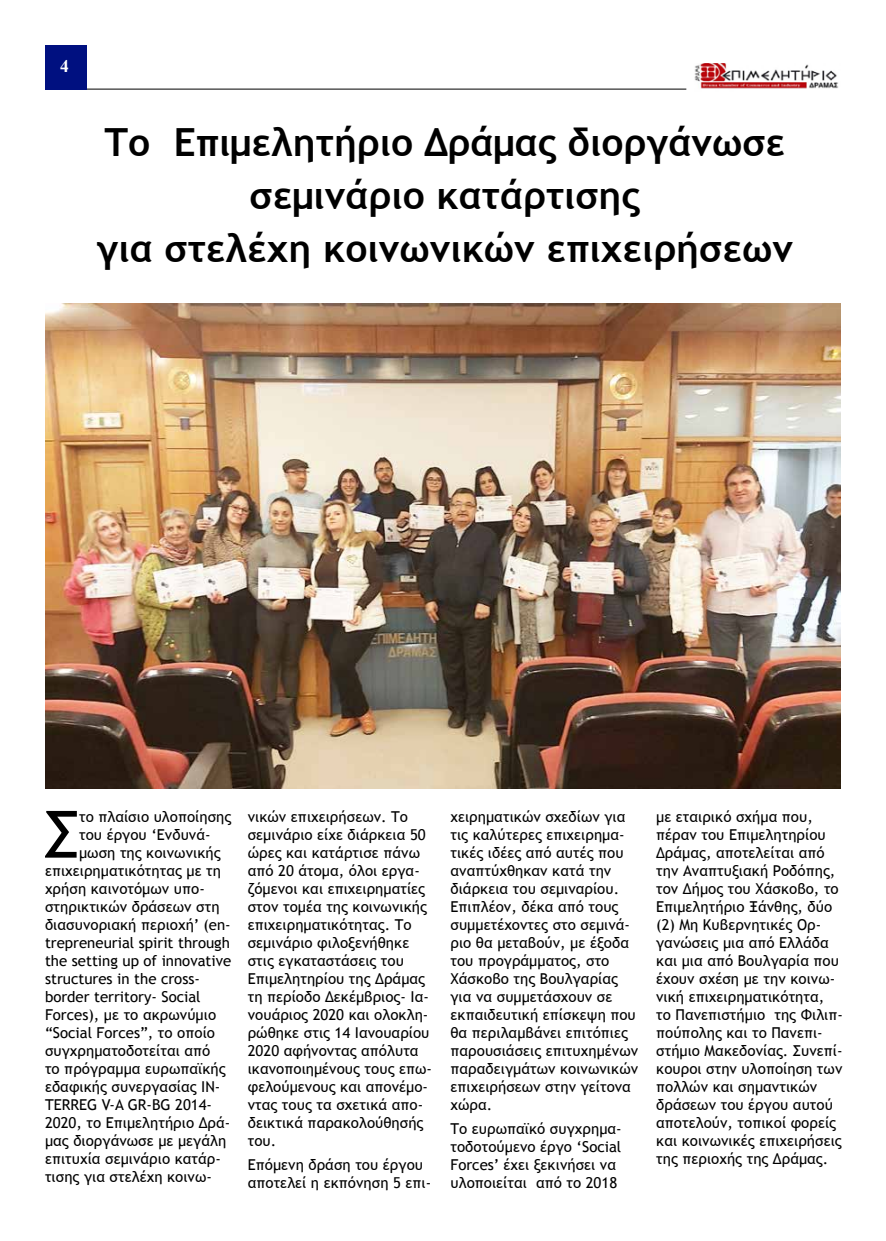
<style>
.page{position:relative;width:886px;height:1241px;background:#fff}
.page>*{position:absolute;margin:0;border:0;box-sizing:border-box;transform-origin:0 0}
.t1{font:65.25px "Trebuchet MS";color:#000}
.t2{font:700 38.75px/52.8px "Trebuchet MS";color:#000;text-align:center}
.t3{font:700 17.5px "Times New Roman";color:#fff}
.t4{font:15px/18px "Trebuchet MS";color:#000}
</style>
<div class="page">
<hr style="left:45px;top:89px;width:641px;height:1px;background:#000">
<img style="left:694px;top:64px;width:144px;height:25px">
<div style="left:45px;top:45px;width:42px;height:44px;background:#001080"></div>
<img style="left:45px;top:304px;width:796px;height:483px">
<p class="t3" style="left:60px;top:54px;width:10px">4</p>
<h2 class="t2" style="left:97px;top:116px;width:698px">Το Επιμελητήριο Δράμας διοργάνωσε σεμινάριο κατάρτισης<br>για στελέχη κοινωνικών επιχειρήσεων</h2>
<h1 class="t1" style="left:44px;top:796px;width:37px">Σ</h1>
<p class="t4" style="left:79px;top:807px;width:154px">το πλαίσιο υλοποίησης</p>
<p class="t4" style="left:79px;top:825px;width:133px">του έργου ‘Ενδυνά-</p>
<p class="t4" style="left:79px;top:843px;width:143px">μωση της κοινωνικής</p>
<p class="t4" style="left:45px;top:861px;width:178px">επιχειρηματικότητας με τη</p>
<p class="t4" style="left:45px;top:879px;width:161px">χρήση καινοτόμων υπο-</p>
<p class="t4" style="left:45px;top:897px;width:176px">στηρικτικών δράσεων στη</p>
<p class="t4" style="left:45px;top:915px;width:187px">διασυνοριακή περιοχή’ (en-</p>
<p class="t4" style="left:45px;top:933px;width:186px">trepreneurial spirit through</p>
<p class="t4" style="left:45px;top:951px;width:188px">the setting up of innovative</p>
<p class="t4" style="left:45px;top:969px;width:156px">structures in the cross-</p>
<p class="t4" style="left:45px;top:987px;width:157px">border territory- Social</p>
<p class="t4" style="left:45px;top:1005px;width:173px">Forces), με το ακρωνύμιο</p>
<p class="t4" style="left:45px;top:1023px;width:172px">“Social Forces”, το οποίο</p>
<p class="t4" style="left:45px;top:1041px;width:167px">συγχρηματοδοτείται από</p>
<p class="t4" style="left:45px;top:1059px;width:182px">το πρόγραμμα ευρωπαϊκής</p>
<p class="t4" style="left:45px;top:1077px;width:177px">εδαφικής συνεργασίας IN-</p>
<p class="t4" style="left:45px;top:1095px;width:169px">TERREG V-A GR-BG 2014-</p>
<p class="t4" style="left:45px;top:1113px;width:187px">2020, το Επιμελητήριο Δρά-</p>
<p class="t4" style="left:45px;top:1131px;width:183px">μας διοργάνωσε με μεγάλη</p>
<p class="t4" style="left:45px;top:1149px;width:177px">επιτυχία σεμινάριο κατάρ-</p>
<p class="t4" style="left:45px;top:1167px;width:168px">τισης για στελέχη κοινω-</p>
<p class="t4" style="left:248px;top:807px;width:186px">νικών επιχειρήσεων. Το σεμινάριο είχε διάρκεια 50 ώρες και κατάρτισε πάνω από 20 άτομα, όλοι εργα&shy;ζόμενοι και επιχειρηματίες στον τομέα της κοινωνικής επιχειρηματικότητας. Το σεμινάριο φιλοξενήθηκε στις εγκαταστάσεις του<br>Επιμελητηρίου της Δράμας τη περίοδο Δεκέμβριος- Ια&shy;νουάριος 2020 και ολοκλη&shy;ρώθηκε στις 14 Ιανουαρίου<br>2020 αφήνοντας απόλυτα ικανοποιημένους τους επω&shy;φελούμενους και απονέμο&shy;ντας τους τα σχετικά απο&shy;δεικτικά παρακολούθησής του.</p>
<p class="t4" style="left:248px;top:1155px;width:185px">Επόμενη δράση του έργου αποτελεί η εκπόνηση 5 επι-</p>
<p class="t4" style="left:450px;top:807px;width:189px">χειρηματικών σχεδίων για τις καλύτερες επιχειρημα&shy;τικές ιδέες από αυτές που αναπτύχθηκαν κατά την διάρκεια του σεμιναρίου.<br>Επιπλέον, δέκα από τους συμμετέχοντες στο σεμινά&shy;ριο θα μεταβούν, με έξοδα του προγράμματος, στο<br>Χάσκοβο της Βουλγαρίας για να συμμετάσχουν σε εκπαιδευτική επίσκεψη που θα περιλαμβάνει επιτόπιες παρουσιάσεις επιτυχημένων παραδειγμάτων κοινωνικών επιχειρήσεων στην γείτονα χώρα.</p>
<p class="t4" style="left:450px;top:1119px;width:173px">Το ευρωπαϊκό συγχρημα&shy;τοδοτούμενο έργο ‘Social<br>Forces’ έχει ξεκινήσει να υλοποιείται από το 2018</p>
<p class="t4" style="left:656px;top:807px;width:188px">με εταιρικό σχήμα που, πέραν του Επιμελητηρίου<br>Δράμας, αποτελείται από την Αναπτυξιακή Ροδόπης, τον Δήμος του Χάσκοβο, το<br>Επιμελητήριο Ξάνθης, δύο (2) Μη Κυβερνητικές Ορ&shy;γανώσεις μια από Ελλάδα και μια από Βουλγαρία που έχουν σχέση με την κοινω&shy;νική επιχειρηματικότητα, το Πανεπιστήμιο της Φιλιπ&shy;πούπολης και το Πανεπι&shy;στήμιο Μακεδονίας. Συνεπί&shy;κουροι στην υλοποίηση των πολλών και σημαντικών δράσεων του έργου αυτού αποτελούν, τοπικοί φορείς και κοινωνικές επιχειρήσεις της περιοχής της Δράμας.</p>
</div>
